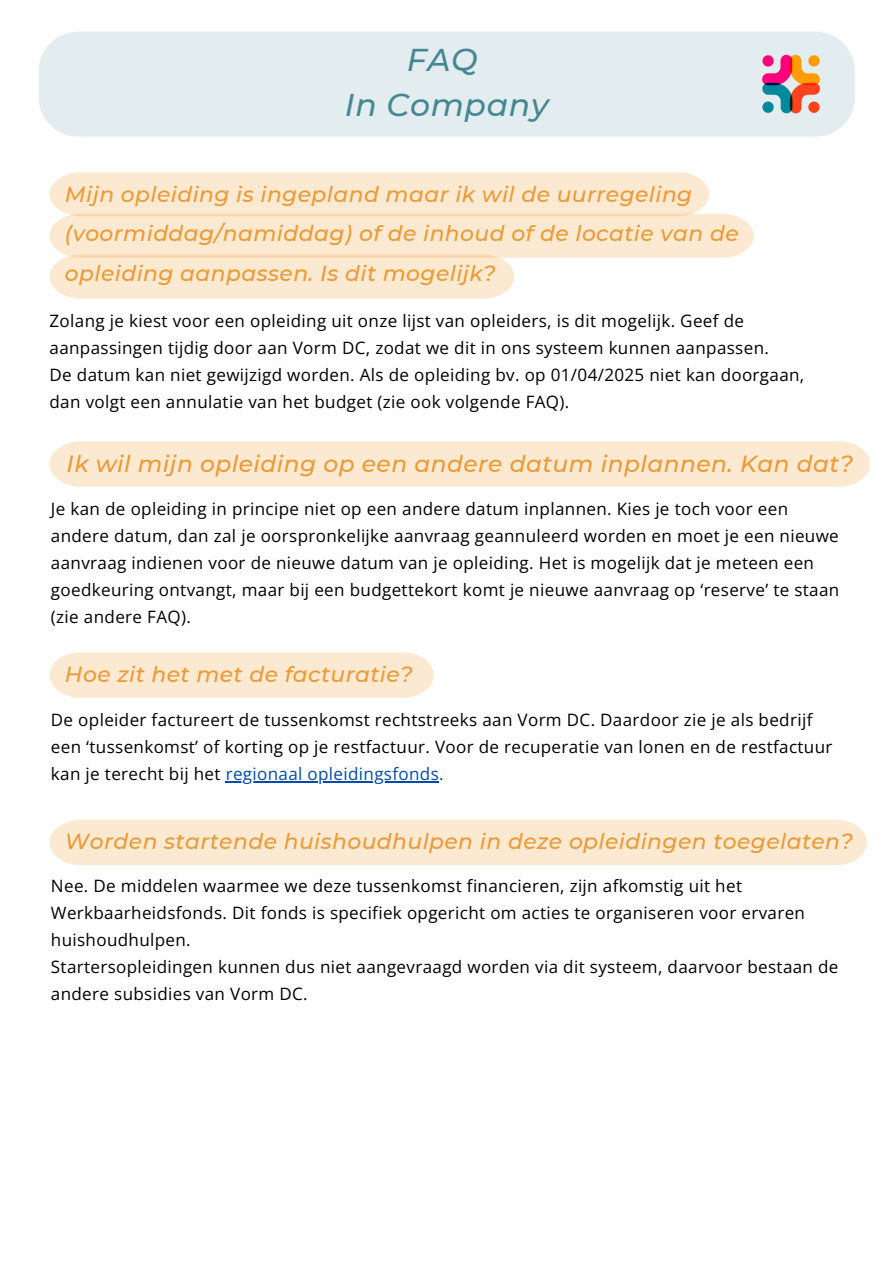
<style>
.page{position:relative;width:894px;height:1264px;background:#fff}
.page>*{position:absolute;margin:0;border:0;box-sizing:border-box;transform-origin:0 0}
.t1{font:italic 500 31.5px/45px "Montserrat";letter-spacing:.02em;color:#458894;text-align:center}
.t2{font:italic 500 23.25px "Montserrat";letter-spacing:.02em;color:#ed9a36}
.t3{font:italic 500 21.75px/39.5px "Montserrat";letter-spacing:.02em;color:#ed9a36}
.t4{font:17.1px/27px "Open Sans";letter-spacing:.02em;color:#000}
.s1{color:#004aad}
</style>
<div class="page">
<div style="left:39px;top:32px;width:815px;height:105px;background:#e3edef;border-radius:39px"></div>
<div style="left:50px;top:441px;width:820px;height:46px;background:#fbe9d1"></div>
<div style="left:50px;top:652px;width:383px;height:46px;background:#fbe9d1"></div>
<div style="left:50px;top:819px;width:816px;height:46px;background:#fbe9d1"></div>
<img style="left:762px;top:54px;width:59px;height:60px">
<hr style="left:226px;top:781px;width:213px;height:1px;background:#004aad">
<svg style="left:50px;top:172px;width:703px;height:127px;background:#fbebd6"></svg>
<p class="t1" style="left:345px;top:37px;width:205px">FAQ<br>In Company</p>
<h2 class="t3" style="left:65px;top:174px;width:675px">Mijn opleiding is ingepland maar ik wil de uurregeling (voormiddag/namiddag) of de inhoud of de locatie van de opleiding aanpassen. Is dit mogelijk?</h2>
<p class="t4" style="left:50px;top:307px;width:720px">Zolang je kiest voor een opleiding uit onze lijst van opleiders, is dit mogelijk. Geef de aanpassingen tijdig door aan Vorm DC, zodat we dit in ons systeem kunnen aanpassen.</p>
<p class="t4" style="left:50px;top:361px;width:756px">De datum kan niet gewijzigd worden. Als de opleiding bv. op 01/04/2025 niet kan doorgaan, dan volgt een annulatie van het budget (zie ook volgende FAQ).</p>
<h1 class="t2" style="left:67px;top:449px;width:787px">Ik wil mijn opleiding op een andere datum inplannen. Kan dat?</h1>
<p class="t4" style="left:51px;top:495px;width:789px">Je kan de opleiding in principe niet op een andere datum inplannen. Kies je toch voor een andere datum, dan zal je oorspronkelijke aanvraag geannuleerd worden en moet je een nieuwe aanvraag indienen voor de nieuwe datum van je opleiding. Het is mogelijk dat je meteen een goedkeuring ontvangt, maar bij een budgettekort komt je nieuwe aanvraag op ‘reserve’ te staan (zie andere FAQ).</p>
<h2 class="t3" style="left:65px;top:654px;width:349px">Hoe zit het met de facturatie?</h2>
<h2 class="t4" style="left:51px;top:706px;width:782px">De opleider factureert de tussenkomst rechtstreeks aan Vorm DC. Daardoor zie je als bedrijf een ‘tussenkomst’ of korting op je restfactuur. Voor de recuperatie van lonen en de restfactuur kan je terecht bij het <span class="s1">regionaal opleidingsfonds.</span></h2>
<p class="t3" style="left:65px;top:821px;width:789px">Worden startende huishoudhulpen in deze opleidingen toegelaten?</p>
<h2 class="t4" style="left:51px;top:872px;width:755px">Nee. De middelen waarmee we deze tussenkomst financieren, zijn afkomstig uit het<br>Werkbaarheidsfonds. Dit fonds is specifiek opgericht om acties te organiseren voor ervaren huishoudhulpen.</h2>
<p class="t4" style="left:51px;top:953px;width:788px">Startersopleidingen kunnen dus niet aangevraagd worden via dit systeem, daarvoor bestaan de andere subsidies van Vorm DC.</p>
</div>
